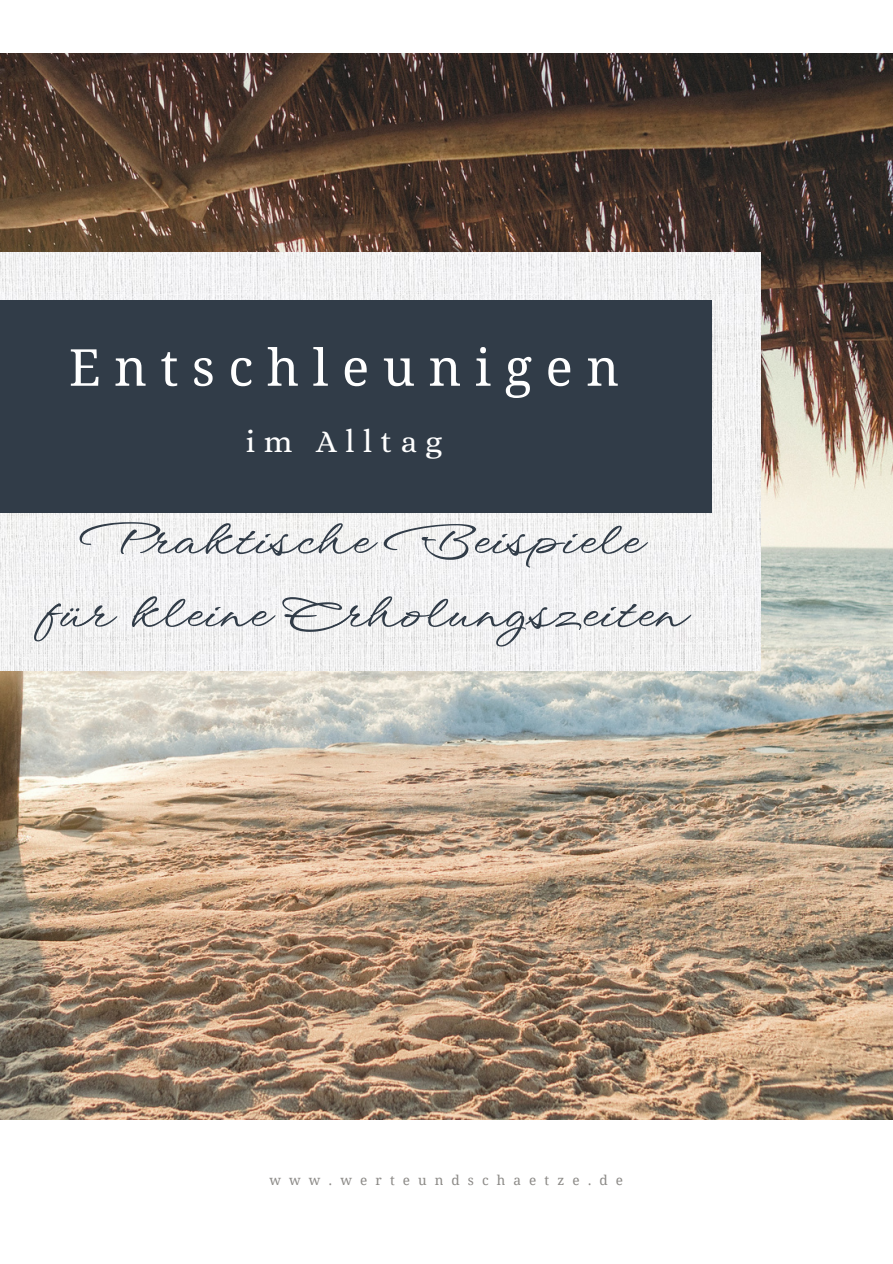
<style>
.page{position:relative;width:893px;height:1264px;background:#fff}
.page>*{position:absolute;margin:0;border:0;box-sizing:border-box;transform-origin:0 0}
.t1{font:500 52.5px "Wind Song";color:#313c48}
.t2{font:51px "Droid Serif";letter-spacing:.265em;color:#fff}
.t3{font:31.8px "Alice";letter-spacing:.265em;color:#fff}
.t4{font:13.5px "Droid Serif";letter-spacing:.6em;color:#8b8986}
</style>
<div class="page">
<img style="left:0;top:54px;width:892px;height:1065px">
<img style="left:0;top:252px;width:760px;height:419px">
<div style="left:0;top:300px;width:711px;height:213px;background:#313c48"></div>
<p class="t2" style="left:69px;top:338px;width:551px">Entschleunigen</p>
<p class="t3" style="left:246px;top:423px;width:198px">im Alltag</p>
<p class="t1" style="left:76px;top:504px;width:560px">Praktische Beispiele</p>
<p class="t1" style="left:33px;top:577px;width:646px">für kleine Erholungszeiten</p>
<p class="t4" style="left:269px;top:1172px;width:355px">www.werteundschaetze.de</p>
</div>
